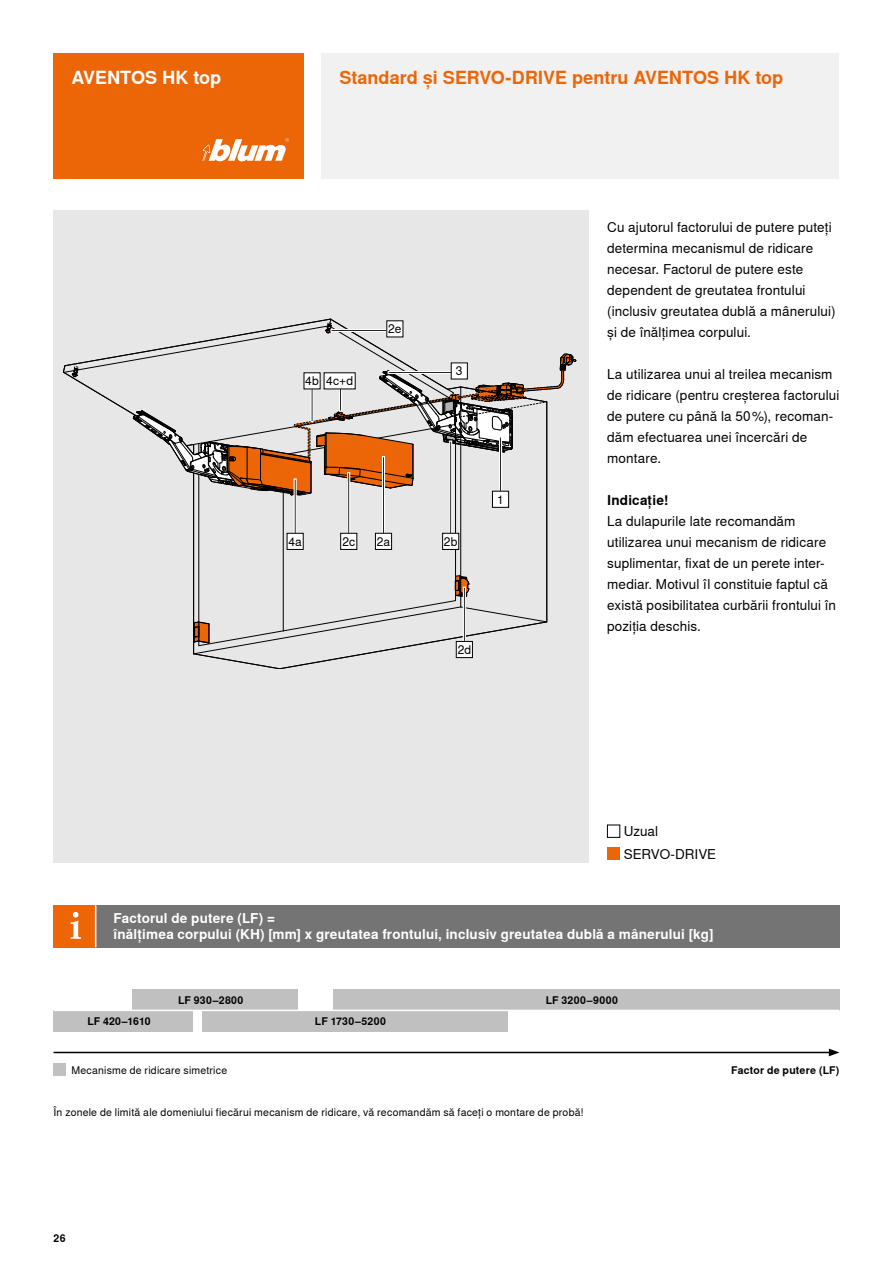
<style>
.page{position:relative;width:893px;height:1263px;background:#fff}
.page>*{position:absolute;margin:0;border:0;box-sizing:border-box;transform-origin:0 0}
.t1{font:700 18px "Nimbus Sans Global";color:#ec6608}
.t2{font:700 18px "Nimbus Sans Global";letter-spacing:-.005em;color:#fff}
.t3{font:13.5px/21px "Nimbus Sans Global";letter-spacing:.01em;color:#000}
.t4{font:700 13.5px/16.5px "Nimbus Sans Global";letter-spacing:.01em;color:#fff}
.t5{font:700 13.5px "Nimbus Sans Global";letter-spacing:.015em;color:#000}
.t6{font:12px "Nimbus Sans Global";letter-spacing:.01em;color:#000}
.t7{font:10.5px "Nimbus Sans Global";letter-spacing:.02em;color:#000}
.t8{font:700 10.5px "Nimbus Sans Global";letter-spacing:.025em;color:#000}
</style>
<div class="page">
<div style="left:321px;top:54px;width:518px;height:125px;background:#f0f0f0"></div>
<div style="left:54px;top:54px;width:250px;height:125px;background:#ec6608"></div>
<svg style="left:202px;top:138px;width:87px;height:23px"></svg>
<div style="left:54px;top:210px;width:535px;height:653px;background:#e7e7e7"></div>
<hr style="left:460px;top:387px;width:1px;height:220px;background:#000">
<hr style="left:193px;top:473px;width:1px;height:181px;background:#000">
<hr style="left:455px;top:395px;width:1px;height:206px;background:#000">
<hr style="left:199px;top:453px;width:1px;height:193px;background:#000">
<hr style="left:546px;top:402px;width:1px;height:220px;background:#000">
<hr style="left:283px;top:455px;width:1px;height:176px;background:#000">
<div style="left:54px;top:905px;width:42px;height:42px;background:#ec6608"></div>
<div style="left:96px;top:905px;width:743px;height:42px;background:#757474"></div>
<hr style="left:95px;top:905px;width:1px;height:42px;background:#fff">
<svg style="left:71px;top:912px;width:10px;height:27px"></svg>
<div style="left:54px;top:1063px;width:12px;height:13px;background:#c1c0c0"></div>
<div style="left:607px;top:847px;width:13px;height:13px;background:#ec6608"></div>
<div style="left:54px;top:1010px;width:139px;height:21px;background:#c1c0c0"></div>
<div style="left:132px;top:989px;width:166px;height:21px;background:#c1c0c0"></div>
<div style="left:202px;top:1010px;width:306px;height:21px;background:#c1c0c0"></div>
<div style="left:333px;top:989px;width:506px;height:21px;background:#c1c0c0"></div>
<div style="left:607px;top:825px;width:13px;height:12px;border:1px solid #000"></div>
<svg style="left:193px;top:575px;width:354px;height:94px"></svg>
<div style="left:456px;top:641px;width:16px;height:17px;background:#fff"></div>
<div style="left:456px;top:641px;width:17px;height:17px;border:1px solid #000"></div>
<div style="left:375px;top:533px;width:17px;height:16px;background:#fff"></div>
<div style="left:375px;top:533px;width:17px;height:17px;border:1px solid #000"></div>
<div style="left:443px;top:533px;width:16px;height:16px;background:#fff"></div>
<div style="left:442px;top:533px;width:17px;height:17px;border:1px solid #000"></div>
<div style="left:341px;top:533px;width:16px;height:16px;background:#fff"></div>
<div style="left:340px;top:533px;width:17px;height:17px;border:1px solid #000"></div>
<div style="left:287px;top:533px;width:16px;height:16px;background:#fff"></div>
<div style="left:287px;top:533px;width:17px;height:17px;border:1px solid #000"></div>
<svg style="left:63px;top:319px;width:514px;height:218px"></svg>
<div style="left:451px;top:363px;width:16px;height:16px;background:#fff"></div>
<hr style="left:54px;top:1052px;width:777px;height:1px;background:#000">
<svg style="left:829px;top:1049px;width:10px;height:7px"></svg>
<hr style="left:54px;top:1010px;width:785px;height:1px;background:#fff">
<h1 class="t2" style="left:71px;top:67px;width:151px">AVENTOS HK top</h1>
<h1 class="t1" style="left:339px;top:67px;width:445px">Standard și SERVO-DRIVE pentru AVENTOS HK top</h1>
<p class="t6" style="left:305px;top:374px;width:49px">4b 4c+d</p>
<p class="t6" style="left:388px;top:322px;width:15px">2e</p>
<p class="t6" style="left:456px;top:364px;width:8px">3</p>
<p class="t6" style="left:288px;top:535px;width:15px">4a</p>
<p class="t6" style="left:342px;top:535px;width:14px">2c</p>
<p class="t6" style="left:377px;top:535px;width:15px">2a</p>
<p class="t6" style="left:444px;top:535px;width:15px">2b</p>
<p class="t6" style="left:497px;top:492px;width:8px">1</p>
<p class="t6" style="left:458px;top:643px;width:15px">2d</p>
<p class="t3" style="left:607px;top:216px;width:230px">Cu ajutorul factorului de putere puteţi determina mecanismul de ridicare necesar. Factorul de putere este dependent de greutatea frontului (inclusiv greutatea dublă a mânerului) şi de înălţimea corpului.</p>
<p class="t3" style="left:607px;top:364px;width:234px">La utilizarea unui al treilea mecanism de ridicare (pentru creşterea factorului de putere cu până la 50%), recoman&shy;dăm efectuarea unei încercări de montare.</p>
<p class="t5" style="left:607px;top:493px;width:63px">Indicaţie!</p>
<p class="t3" style="left:607px;top:511px;width:230px">La dulapurile late recomandăm utilizarea unui mecanism de ridicare suplimentar, fixat de un perete inter&shy;mediar. Motivul îl constituie faptul că există posibilitatea curbării frontului în poziţia deschis.</p>
<p class="t3" style="left:624px;top:821px;width:36px">Uzual</p>
<p class="t3" style="left:624px;top:844px;width:94px">SERVO-DRIVE</p>
<p class="t4" style="left:114px;top:910px;width:601px">Factorul de putere (LF) =<br>înălţimea corpului (KH) [mm] x greutatea frontului, inclusiv greutatea dublă a mânerului [kg]</p>
<p class="t8" style="left:87px;top:1015px;width:65px">LF 420–1610</p>
<p class="t8" style="left:178px;top:994px;width:67px">LF 930–2800</p>
<p class="t8" style="left:315px;top:1015px;width:72px">LF 1730–5200</p>
<p class="t8" style="left:546px;top:994px;width:74px">LF 3200–9000</p>
<p class="t7" style="left:71px;top:1064px;width:157px">Mecanisme de ridicare simetrice</p>
<p class="t8" style="left:731px;top:1064px;width:110px">Factor de putere (LF)</p>
<p class="t7" style="left:54px;top:1106px;width:531px">În zonele de limită ale domeniului fiecărui mecanism de ridicare, vă recomandăm să faceţi o montare de probă!</p>
<p class="t8" style="left:54px;top:1232px;width:13px">26</p>
</div>
